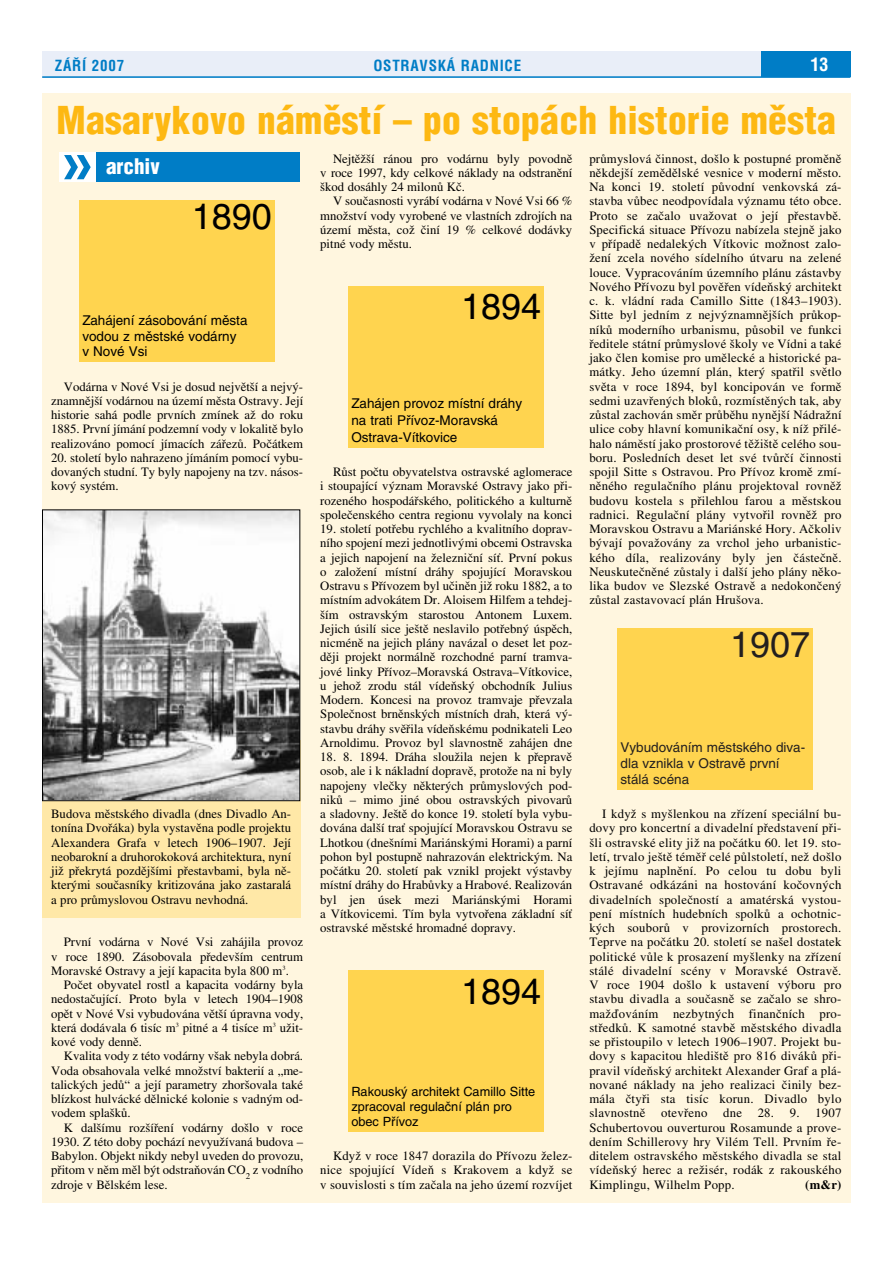
<style>
.page{position:relative;width:893px;height:1275px;background:#fff}
.page>*{position:absolute;margin:0;border:0;box-sizing:border-box;transform-origin:0 0}
.t1{font:900 37.5px "Helvetica Condensed CE";letter-spacing:.01em;color:#fdb812}
.t2{font:36px "Helvetica CE";color:#000}
.t3{font:36px "Helvetica CE";color:#231f1f}
.t4{font:900 21px "Helvetica Condensed CE";color:#fff}
.t5{font:700 18px "Helvetica Condensed CE";color:#fff}
.t6{font:700 15px "Helvetica Condensed CE";letter-spacing:.05em;color:#007dc6}
.t7{font:13.5px/17px "Helvetica CE";letter-spacing:-.005em;color:#000}
.t8{font:13.5px/15.9px "Helvetica CE";color:#231f1f}
.t9{font:12.75px/14.2px "Times CE";color:#000;text-align:justify}
.t10{font:12.75px/15.1px "Helvetica CE";color:#000}
.t11{font:700 12.75px "Times CE";color:#000}
</style>
<div class="page">
<div style="left:42px;top:51px;width:808px;height:26px;background:#e9eef8"></div>
<div style="left:761px;top:51px;width:89px;height:26px;background:#007dc6"></div>
<hr style="left:42px;top:76px;width:808px;height:2px;background:#007dc6">
<div style="left:42px;top:94px;width:808px;height:1109px;background:#fff6df"></div>
<div style="left:617px;top:628px;width:196px;height:162px;background:#ffd44f"></div>
<div style="left:348px;top:970px;width:196px;height:162px;background:#ffd44f"></div>
<div style="left:348px;top:286px;width:196px;height:162px;background:#ffd44f"></div>
<div style="left:79px;top:201px;width:196px;height:161px;background:#ffd44f"></div>
<div style="left:59px;top:152px;width:241px;height:30px;background:#007dc6"></div>
<div style="left:59px;top:152px;width:36px;height:30px;background:#fff"></div>
<svg style="left:64px;top:155px;width:27px;height:24px"></svg>
<div style="left:42px;top:741px;width:258px;height:177px;background:#ffe8a7"></div>
<img style="left:44px;top:511px;width:254px;height:288px">
<div style="left:42px;top:509px;width:258px;height:292px;border:1px solid #000"></div>
<p class="t6" style="left:55px;top:59px;width:71px">ZÁ¤Í 2007</p>
<p class="t6" style="left:373px;top:59px;width:149px">OSTRAVSKÁ RADNICE</p>
<h3 class="t5" style="left:810px;top:57px;width:19px">13</h3>
<h1 class="t1" style="left:56px;top:105px;width:781px">Masarykovo námûstí – po stopách historie mûsta</h1>
<h3 class="t4" style="left:106px;top:158px;width:55px">archiv</h3>
<h2 class="t2" style="left:192px;top:204px;width:82px">1890</h2>
<p class="t7" style="left:82px;top:313px;width:167px;line-height:15.9px">Zahájení zásobování města vodou z městské vodárny<br>v Nové Vsi</p>
<p class="t9" style="left:51px;top:380px;width:253px;text-indent:13px">Vodárna v Nové Vsi je dosud největší a nejvý&shy;znamnější vodárnou na území města Ostravy. Její historie sahá podle prvních zmínek až do roku 1885. První jímání podzemní vody v lokalitě bylo realizováno pomocí jímacích zářezů. Počátkem</p>
<p class="t9" style="left:51px;top:452px;width:253px">20. století bylo nahrazeno jímáním pomocí vybu&shy;dovaných studní. Ty byly napojeny na tzv. násos&shy;kový systém.</p>
<p class="t9" style="left:51px;top:808px;width:241px">Budova městského divadla (dnes Divadlo An&shy;tonína Dvořáka) byla vystavěna podle projektu Alexandera Grafa v letech 1906–1907. Její neobarokní a druhorokoková architektura, nyní již překrytá pozdějšími přestavbami, byla ně&shy;kterými současníky kritizována jako zastaralá a pro průmyslovou Ostravu nevhodná.</p>
<p class="t9" style="left:51px;top:936px;width:253px;text-indent:13px">První vodárna v Nové Vsi zahájila provoz v roce 1890. Zásobovala především centrum Moravské Ostravy a její kapacita byla 800 m<sup>3</sup>.</p>
<p class="t9" style="left:51px;top:979px;width:253px;text-indent:13px">Počet obyvatel rostl a kapacita vodárny byla nedostačující. Proto byla v letech 1904–1908 opět v Nové Vsi vybudována větší úpravna vody, která dodávala 6 tisíc m<sup>3</sup> pitné a 4 tisíce m<sup>3</sup> užit&shy;kové vody denně.</p>
<p class="t9" style="left:51px;top:1050px;width:253px;text-indent:13px">Kvalita vody z této vodárny však nebyla dobrá.<br>Voda obsahovala velké množství bakterií a „me&shy;talických jedů“ a její parametry zhoršovala také blízkost hulvácké dělnické kolonie s vadným od&shy;vodem splašků.</p>
<p class="t9" style="left:51px;top:1121px;width:253px;text-indent:13px">K dalšímu rozšíření vodárny došlo v roce 1930. Z této doby pochází nevyužívaná budova – Babylon. Objekt nikdy nebyl uveden do provozu, přitom v něm měl být odstraňován CO<sub>2</sub> z vodního zdroje v Bělském lese.</p>
<p class="t9" style="left:320px;top:152px;width:254px;text-indent:13px">Nejtěžší ránou pro vodárnu byly povodně v roce 1997, kdy celkové náklady na odstranění škod dosáhly 24 milonů Kč.</p>
<p class="t9" style="left:320px;top:195px;width:253px;text-indent:13px">V současnosti vyrábí vodárna v Nové Vsi 66 % množství vody vyrobené ve vlastních zdrojích na území města, což činí 19 % celkové dodávky pitné vody městu.</p>
<h2 class="t2" style="left:461px;top:294px;width:82px">1894</h2>
<p class="t7" style="left:351px;top:396px;width:172px">Zahájen provoz místní dráhy na trati Přívoz-Moravská<br>Ostrava-Vítkovice</p>
<p class="t9" style="left:320px;top:466px;width:253px;text-indent:13px">Růst počtu obyvatelstva ostravské aglomerace i stoupající význam Moravské Ostravy jako při&shy;rozeného hospodářského, politického a kulturně společenského centra regionu vyvolaly na konci</p>
<p class="t9" style="left:320px;top:523px;width:253px">19. století potřebu rychlého a kvalitního doprav&shy;ního spojení mezi jednotlivými obcemi Ostravska a jejich napojení na železniční síť. První pokus o založení místní dráhy spojující Moravskou Ostravu s Přívozem byl učiněn již roku 1882, a to místním advokátem Dr. Aloisem Hilfem a tehdej&shy;ším ostravským starostou Antonem Luxem.<br>Jejich úsilí sice ještě neslavilo potřebný úspěch, nicméně na jejich plány navázal o deset let poz&shy;ději projekt normálně rozchodné parní tramva&shy;jové linky Přívoz–Moravská Ostrava–Vítkovice, u jehož zrodu stál vídeňský obchodník Julius Modern. Koncesi na provoz tramvaje převzala Společnost brněnských místních drah, která vý&shy;stavbu dráhy svěřila vídeňskému podnikateli Leo Arnoldimu. Provoz byl slavnostně zahájen dne</p>
<p class="t9" style="left:320px;top:751px;width:253px">18. 8. 1894. Dráha sloužila nejen k přepravě osob, ale i k nákladní dopravě, protože na ni byly napojeny vlečky některých průmyslových pod&shy;niků – mimo jiné obou ostravských pivovarů a sladovny. Ještě do konce 19. století byla vybu&shy;dována další trať spojující Moravskou Ostravu se Lhotkou (dnešními Mariánskými Horami) a parní pohon byl postupně nahrazován elektrickým. Na počátku 20. století pak vznikl projekt výstavby místní dráhy do Hrabůvky a Hrabové. Realizován byl jen úsek mezi Mariánskými Horami a Vítkovicemi. Tím byla vytvořena základní síť ostravské městské hromadné dopravy.</p>
<h2 class="t2" style="left:461px;top:979px;width:82px">1894</h2>
<p class="t10" style="left:351px;top:1085px;width:185px">Rakouský architekt Camillo Sitte zpracoval regulační plán pro obec Přívoz</p>
<p class="t9" style="left:320px;top:1150px;width:254px;text-indent:13px">Když v roce 1847 dorazila do Přívozu želez&shy;nice spojující Vídeň s Krakovem a když se v souvislosti s tím začala na jeho území rozvíjet</p>
<p class="t9" style="left:589px;top:152px;width:254px">průmyslová činnost, došlo k postupné proměně někdejší zemědělské vesnice v moderní město.<br>Na konci 19. století původní venkovská zá&shy;stavba vůbec neodpovídala významu této obce.<br>Proto se začalo uvažovat o její přestavbě.<br>Specifická situace Přívozu nabízela stejně jako v případě nedalekých Vítkovic možnost zalo&shy;žení zcela nového sídelního útvaru na zelené louce. Vypracováním územního plánu zástavby Nového Přívozu byl pověřen vídeňský architekt c. k. vládní rada Camillo Sitte (1843–1903).<br>Sitte byl jedním z nejvýznamnějších průkop&shy;níků moderního urbanismu, působil ve funkci ředitele státní průmyslové školy ve Vídni a také jako člen komise pro umělecké a historické pa&shy;mátky. Jeho územní plán, který spatřil světlo světa v roce 1894, byl koncipován ve formě sedmi uzavřených bloků, rozmístěných tak, aby zůstal zachován směr průběhu nynější Nádražní ulice coby hlavní komunikační osy, k níž přilé&shy;halo náměstí jako prostorové těžiště celého sou&shy;boru. Posledních deset let své tvůrčí činnosti spojil Sitte s Ostravou. Pro Přívoz kromě zmí&shy;něného regulačního plánu projektoval rovněž budovu kostela s přilehlou farou a městskou radnici. Regulační plány vytvořil rovněž pro Moravskou Ostravu a Mariánské Hory. Ačkoliv bývají považovány za vrchol jeho urbanistic&shy;kého díla, realizovány byly jen částečně.<br>Neuskutečněné zůstaly i další jeho plány něko&shy;lika budov ve Slezské Ostravě a nedokončený zůstal zastavovací plán Hrušova.</p>
<h2 class="t3" style="left:730px;top:631px;width:82px">1907</h2>
<p class="t8" style="left:620px;top:741px;width:186px">Vybudováním městského diva&shy;dla vznikla v Ostravě první stálá scéna</p>
<p class="t9" style="left:589px;top:808px;width:253px;text-indent:13px">I když s myšlenkou na zřízení speciální bu&shy;dovy pro koncertní a divadelní představení při&shy;šli ostravské elity již na počátku 60. let 19. sto&shy;letí, trvalo ještě téměř celé půlstoletí, než došlo k jejímu naplnění. Po celou tu dobu byli Ostravané odkázáni na hostování kočovných divadelních společností a amatérská vystou&shy;pení místních hudebních spolků a ochotnic&shy;kých souborů v provizorních prostorech.<br>Teprve na počátku 20. století se našel dostatek politické vůle k prosazení myšlenky na zřízení stálé divadelní scény v Moravské Ostravě.<br>V roce 1904 došlo k ustavení výboru pro stavbu divadla a současně se začalo se shro&shy;mažďováním nezbytných finančních pro&shy;středků. K samotné stavbě městského divadla se přistoupilo v letech 1906–1907. Projekt bu&shy;dovy s kapacitou hlediště pro 816 diváků při&shy;pravil vídeňský architekt Alexander Graf a plá&shy;nované náklady na jeho realizaci činily bez&shy;mála čtyři sta tisíc korun. Divadlo bylo slavnostně otevřeno dne 28. 9. 1907<br>Schubertovou ouverturou Rosamunde a prove&shy;dením Schillerovy hry Vilém Tell. Prvním ře&shy;ditelem ostravského městského divadla se stal vídeňský herec a režisér, rodák z rakouského Kimplingu, Wilhelm Popp.</p>
<p class="t11" style="left:805px;top:1180px;width:38px">(m&amp;r)</p>
</div>
